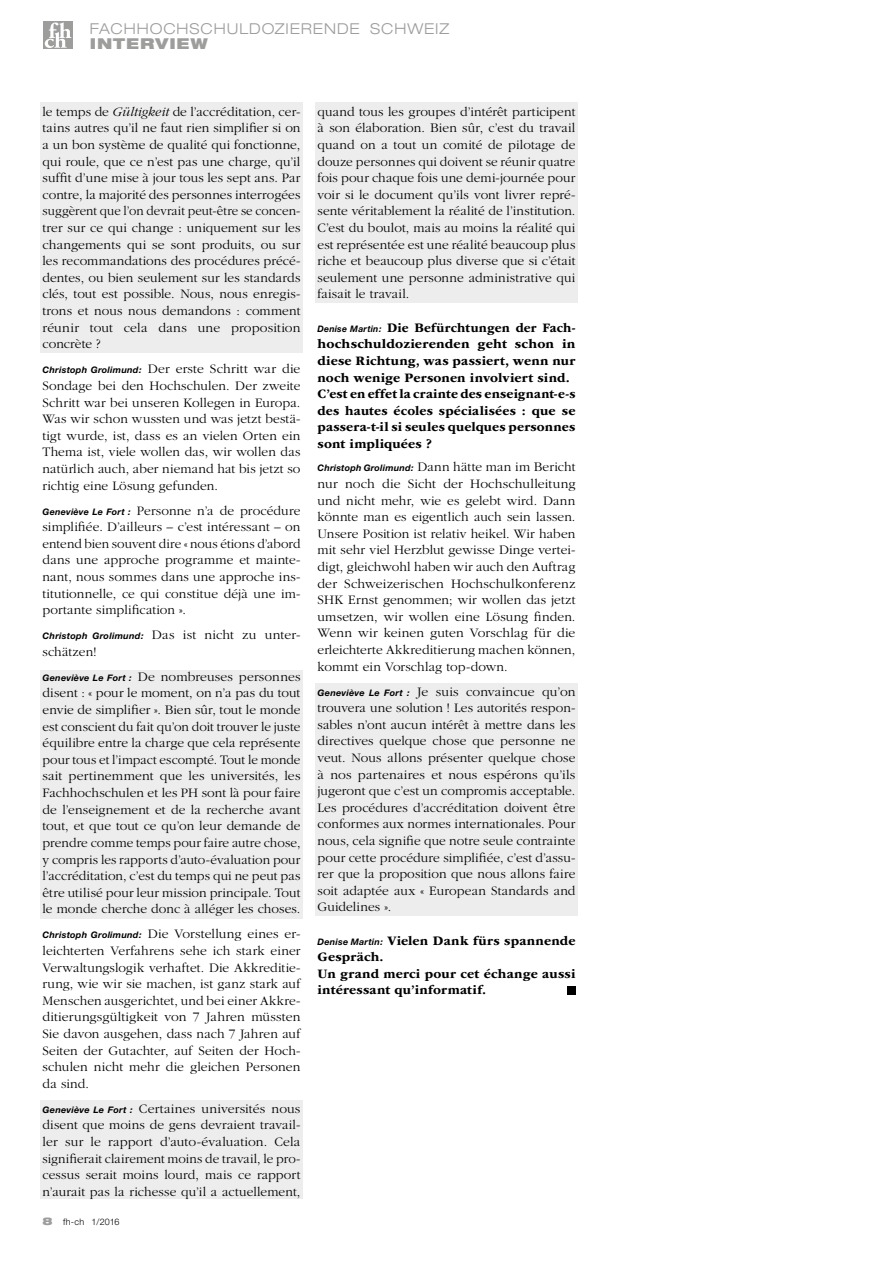
<style>
.page{position:relative;width:893px;height:1263px;background:#fff}
.page>*{position:absolute;margin:0;border:0;box-sizing:border-box;transform-origin:0 0}
.t1{font:300 expanded 15px "Helvetica Neue";letter-spacing:.065em;color:#9d9d9c}
.t2{font:900 expanded 15px "Helvetica Neue";letter-spacing:.065em;color:#9d9d9c}
.t3{font:300 13.5px/16.6px "ITC Garamond Std";letter-spacing:.01em;color:#000;text-align:justify}
.t4{font:700 13.5px/16.6px "ITC Garamond Std";letter-spacing:.015em;color:#000;scale:.96 1}
.t5{font:700 13.5px/16.6px "ITC Garamond Std";letter-spacing:.015em;color:#000}
.t6{font:italic 700 9px "Helvetica Neue";letter-spacing:.03em;color:#000}
.t7{font:300 9px "Helvetica Neue";letter-spacing:.01em;color:#000}
.s1{font-style:italic}
.s2{font-family:"Helvetica Neue";font-weight:700;font-style:italic;font-size:9px}
.s3{font-family:"ITC Garamond Std";font-weight:300;font-style:normal;font-size:13.5px}
.s4{font-weight:900;font-stretch:expanded;font-size:10.5px;color:#9d9d9c}
.s5{font-family:"Helvetica Neue";font-style:italic;font-size:9px}
</style>
<div class="page">
<div style="left:40px;top:102px;width:263px;height:251px;background:#ededed"></div>
<div style="left:315px;top:102px;width:263px;height:201px;background:#ededed"></div>
<div style="left:315px;top:683px;width:263px;height:232px;background:#ededed"></div>
<div style="left:40px;top:670px;width:263px;height:248px;background:#ededed"></div>
<div style="left:40px;top:1100px;width:263px;height:99px;background:#ededed"></div>
<div style="left:44px;top:21px;width:29px;height:28px;background:#9d9d9c"></div>
<svg style="left:45px;top:22px;width:26px;height:26px"></svg>
<div style="left:567px;top:986px;width:8px;height:8px;background:#000"></div>
<p class="t1" style="left:90px;top:19px;width:344px">FACHHOCHSCH ULDOZIERENDE SCHWEIZ</p>
<p class="t2" style="left:90px;top:33px;width:120px">INTERVIEW</p>
<p class="t3" style="left:43px;top:103px;width:259px">le temps de <span class="s1">Gültigkeit</span> de l’accréditation, cer&shy;tains autres qu’il ne faut rien simplifier si on a un bon système de qualité qui fonctionne, qui roule, que ce n’est pas une charge, qu’il suffit d’une mise à jour tous les sept ans. Par contre, la majorité des personnes interrogées suggèrent que l’on devrait peut-être se concen&shy;trer sur ce qui change : uniquement sur les changements qui se sont produits, ou sur les recommandations des procédures précé&shy;dentes, ou bien seulement sur les standards clés, tout est possible. Nous, nous enregis&shy;trons et nous nous demandons : comment réunir tout cela dans une proposition concrète ?</p>
<p class="t3" style="left:43px;top:361px;width:259px"><span class="s2">Christoph Grolimund:</span> Der erste Schritt war die Sondage bei den Hochschulen. Der zweite Schritt war bei unseren Kollegen in Europa.<br>Was wir schon wussten und was jetzt bestä&shy;tigt wurde, ist, dass es an vielen Orten ein Thema ist, viele wollen das, wir wollen das natürlich auch, aber niemand hat bis jetzt so richtig eine Lösung gefunden.</p>
<p class="t3" style="left:43px;top:502px;width:259px"><span class="s2">Geneviève Le Fort :</span> Personne n’a de procédure simplifiée. D’ailleurs – c’est intéressant – on entend bien souvent dire « nous étions d’abord dans une approche programme et mainte&shy;nant, nous sommes dans une approche ins&shy;titutionnelle, ce qui constitue déjà une im&shy;portante simplification ».</p>
<p class="t6" style="left:43px;top:630px;width:259px">Christoph Grolimund: <span class="s3">Das ist nicht zu unter-</span></p>
<p class="t3" style="left:43px;top:639px;width:259px;line-height:25px">schätzen!<br><span class="s2">Geneviève Le Fort :</span> De nombreuses personnes</p>
<p class="t3" style="left:43px;top:685px;width:259px">disent : « pour le moment, on n’a pas du tout envie de simplifier ». Bien sûr, tout le monde est conscient du fait qu’on doit trouver le juste équilibre entre la charge que cela représente pour tous et l’impact escompté. Tout le monde sait pertinemment que les universités, les Fachhochschulen et les PH sont là pour faire de l’enseignement et de la recherche avant tout, et que tout ce qu’on leur demande de prendre comme temps pour faire autre chose, y compris les rapports d’auto-évaluation pour l’accréditation, c’est du temps qui ne peut pas être utilisé pour leur mission principale. Tout le monde cherche donc à alléger les choses.</p>
<p class="t3" style="left:43px;top:926px;width:259px"><span class="s2">Christoph Grolimund:</span> Die Vorstellung eines er&shy;leichterten Verfahrens sehe ich stark einer Verwaltungslogik verhaftet. Die Akkreditie&shy;rung, wie wir sie machen, ist ganz stark auf Menschen ausgerichtet, und bei einer Akkre&shy;ditierungsgültigkeit von 7 Jahren müssten Sie davon ausgehen, dass nach 7 Jahren auf Seiten der Gutachter, auf Seiten der Hoch&shy;schulen nicht mehr die gleichen Personen da sind.</p>
<p class="t3" style="left:43px;top:1100px;width:259px"><span class="s2">Geneviève Le Fort :</span> Certaines universités nous disent que moins de gens devraient travail&shy;ler sur le rapport d’auto-évaluation. Cela signifierait clairement moins de travail, le pro&shy;cessus serait moins lourd, mais ce rapport n’aurait pas la richesse qu’il a actuellement,</p>
<p class="t7" style="left:43px;top:1216px;width:78px"><span class="s4">8</span> fh-ch 1/2016</p>
<p class="t3" style="left:317px;top:103px;width:259px">quand tous les groupes d’intérêt participent à son élaboration. Bien sûr, c’est du travail quand on a tout un comité de pilotage de douze personnes qui doivent se réunir quatre fois pour chaque fois une demi-journée pour voir si le document qu’ils vont livrer repré&shy;sente véritablement la réalité de l’institution.<br>C’est du boulot, mais au moins la réalité qui est représentée est une réalité beaucoup plus riche et beaucoup plus diverse que si c’était seulement une personne administrative qui faisait le travail.</p>
<p class="t4" style="left:317px;top:319px;width:270px"><span class="s5">Denise Martin:</span> Die Befürchtungen der Fach&shy;hochschuldozierenden geht schon in diese Richtung, was passiert, wenn nur noch wenige Personen involviert sind.<br>C’est en effet la crainte des enseignant-e-s des hautes écoles spécialisées : que se passera-t-il si seules quelques personnes sont impliquées ?</p>
<p class="t3" style="left:317px;top:459px;width:259px"><span class="s2">Christoph Grolimund:</span> Dann hätte man im Bericht nur noch die Sicht der Hochschulleitung und nicht mehr, wie es gelebt wird. Dann könnte man es eigentlich auch sein lassen.<br>Unsere Position ist relativ heikel. Wir haben mit sehr viel Herzblut gewisse Dinge vertei&shy;digt, gleichwohl haben wir auch den Auftrag der Schweizerischen Hochschulkonferenz SHK Ernst genommen; wir wollen das jetzt umsetzen, wir wollen eine Lösung finden.<br>Wenn wir keinen guten Vorschlag für die erleichterte Akkreditierung machen können, kommt ein Vorschlag top-down.</p>
<p class="t3" style="left:317px;top:683px;width:259px"><span class="s2">Geneviève Le Fort :</span> Je suis convaincue qu’on trouvera une solution ! Les autorités respon&shy;sables n’ont aucun intérêt à mettre dans les directives quelque chose que personne ne veut. Nous allons présenter quelque chose à nos partenaires et nous espérons qu’ils jugeront que c’est un compromis acceptable.<br>Les procédures d’accréditation doivent être conformes aux normes internationales. Pour nous, cela signifie que notre seule contrainte pour cette procédure simplifiée, c’est d’assu&shy;rer que la proposition que nous allons faire soit adaptée aux « European Standards and Guidelines ».</p>
<p class="t5" style="left:317px;top:932px;width:259px"><span class="s5">Denise Martin:</span> Vielen Dank fürs spannende<br>Gespräch.<br>Un grand merci pour cet échange aussi intéressant qu’informatif.</p>
</div>
